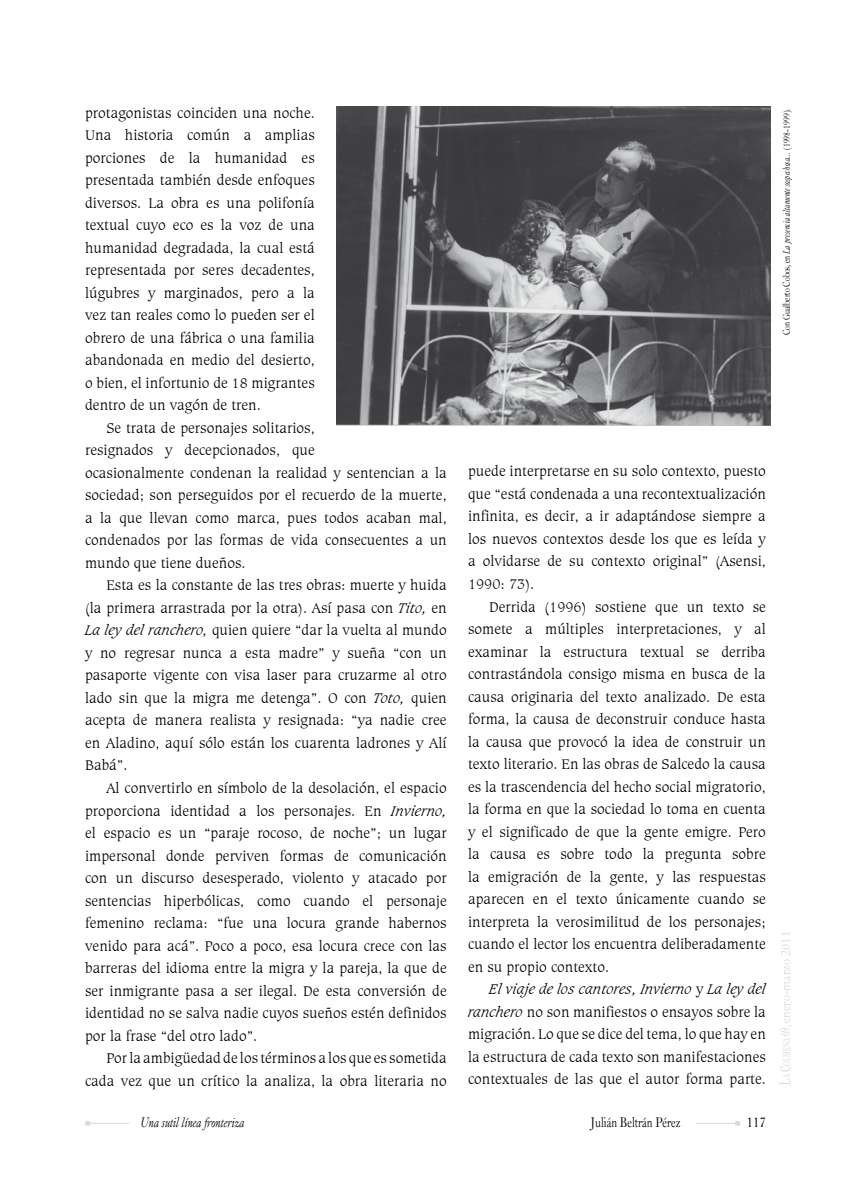
<style>
.page{position:relative;width:851px;height:1191px;background:#fff}
.page>*{position:absolute;margin:0;border:0;box-sizing:border-box;transform-origin:0 0}
.t1{font:300 15px/22.5px "Caxton BT";color:#000;text-align:justify}
.t2{font:15px "Caslon Old Face BT";color:#d9dadb;scale:.9 1}
.t3{font:italic 15px "Caslon Old Face BT";color:#000;scale:.8 1}
.t4{font:15px "Caslon Old Face BT";color:#000;scale:.8 1}
.t5{font:300 13.5px "Windsor BT";color:#000;scale:.8 1}
.t6{font:italic 10.5px "Caslon Old Face BT";letter-spacing:-.015em;color:#000;scale:.8 1}
.s1{font-style:italic}
.s2{font-style:normal}
.s3{font-family:"Dutch 766 BT Roman A"}
.s4{font-family:"Dutch 766 BT Roman A";font-size:10.5px}
</style>
<div class="page">
<svg style="left:85px;top:1121px;width:6px;height:5px"></svg>
<hr style="left:87px;top:1123px;width:43px;height:1px;background:#d9dadb">
<svg style="left:734px;top:1120px;width:7px;height:6px"></svg>
<hr style="left:695px;top:1123px;width:43px;height:1px;background:#d9dadb">
<img style="left:336px;top:106px;width:434px;height:320px">
<p class="t1" style="left:85px;top:101px;width:231px">protagonistas coinciden una noche.<br>Una historia común a amplias porciones de la humanidad es presentada también desde enfoques diversos. La obra es una polifonía textual cuyo eco es la voz de una humanidad degradada, la cual está representada por seres decadentes, lúgubres y marginados, pero a la vez tan reales como lo pueden ser el obrero de una fábrica o una familia abandonada en medio del desierto, o bien, el infortunio de 18 migrantes dentro de un vagón de tren.</p>
<p class="t1" style="left:85px;top:416px;width:363px;text-align:left;text-indent:21px">Se trata de personajes solitarios,<br>resignados y decepcionados, que<br>ocasionalmente condenan la realidad y sentencian a la sociedad; son perseguidos por el recuerdo de la muerte, a la que llevan como marca, pues todos acaban mal, condenados por las formas de vida consecuentes a un mundo que tiene dueños.</p>
<p class="t1" style="left:85px;top:574px;width:363px;text-indent:21px">Esta es la constante de las tres obras: muerte y huida (la primera arrastrada por la otra). Así pasa con <span class="s1">Tito,</span> en <span class="s1">La ley del ranchero,</span> quien quiere “dar la vuelta al mundo y no regresar nunca a esta madre” y sueña “con un pasaporte vigente con visa laser para cruzarme al otro lado sin que la migra me detenga”. O con <span class="s1">Toto,</span> quien acepta de manera realista y resignada: “ya nadie cree en Aladino, aquí sólo están los cuarenta ladrones y Alí Babá”.</p>
<p class="t1" style="left:85px;top:776px;width:363px;text-indent:21px">Al convertirlo en símbolo de la desolación, el espacio proporciona identidad a los personajes. En <span class="s1">Invierno, </span>el espacio es un “paraje rocoso, de noche”; un lugar impersonal donde perviven formas de comunicación con un discurso desesperado, violento y atacado por sentencias hiperbólicas, como cuando el personaje femenino reclama: “fue una locura grande habernos venido para acá”. Poco a poco, esa locura crece con las barreras del idioma entre la migra y la pareja, la que de ser inmigrante pasa a ser ilegal. De esta conversión de identidad no se salva nadie cuyos sueños estén definidos por la frase “del otro lado”.</p>
<p class="t1" style="left:85px;top:1046px;width:363px;text-align:right">Por la ambigüedad de los términos a los que es sometida cada vez que un crítico la analiza, la obra literaria no</p>
<p class="t1" style="left:468px;top:460px;width:299px">puede interpretarse en su solo contexto, puesto que “está condenada a una recontextualización infinita, es decir, a ir adaptándose siempre a los nuevos contextos desde los que es leída y a olvidarse de su contexto original” (Asensi, 1990: 73).</p>
<p class="t1" style="left:468px;top:595px;width:299px;text-indent:21px">Derrida (1996) sostiene que un texto se somete a múltiples interpretaciones, y al examinar la estructura textual se derriba contrastándola consigo misma en busca de la causa originaria del texto analizado. De esta forma, la causa de deconstruir conduce hasta la causa que provocó la idea de construir un texto literario. En las obras de Salcedo la causa es la trascendencia del hecho social migratorio, la forma en que la sociedad lo toma en cuenta y el significado de que la gente emigre. Pero la causa es sobre todo la pregunta sobre la emigración de la gente, y las respuestas aparecen en el texto únicamente cuando se interpreta la verosimilitud de los personajes; cuando el lector los encuentra deliberadamente en su propio contexto.</p>
<p class="t1" style="left:468px;top:977px;width:299px;text-indent:21px"><span class="s1">El viaje de los cantores, Invierno</span> y <span class="s1">La ley del ranchero</span> no son manifiestos o ensayos sobre la migración. Lo que se dice del tema, lo que hay en la estructura de cada texto son manifestaciones contextuales de las que el autor forma parte.</p>
<p class="t3" style="left:140px;top:1113px;width:132px">Una sutil línea fronteriza</p>
<p class="t4" style="left:590px;top:1113px;width:114px">Julián Beltrán Pérez</p>
<p class="t5" style="left:746px;top:1114px;width:25px">117</p>
<p class="t6" style="left:780px;top:335px;width:285px;rotate:-90deg"><span class="s2">Con Gualberto Cobos, en</span> La presencia altamente sospechosa... <span class="s2">(1998-1999).</span></p>
<p class="t2" style="left:776px;top:1084px;width:172px;rotate:-90deg"><span class="s3">L</span><span class="s4">a</span> <span class="s3">C</span><span class="s4">olmena</span> <span class="s3">69,</span> enero-marzo 2011</p>
</div>
